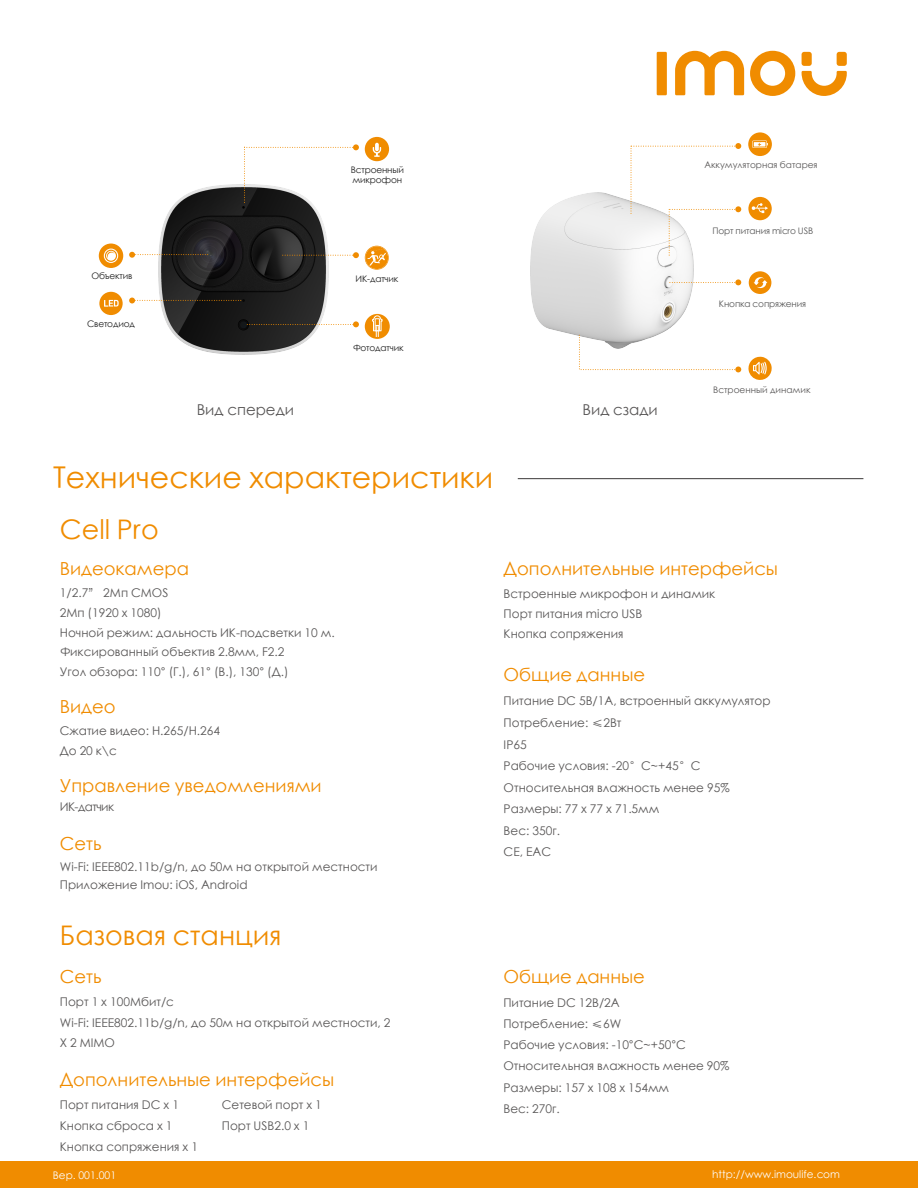
<style>
.page{position:relative;width:918px;height:1188px;background:#fff}
.page>*{position:absolute;margin:0;border:0;box-sizing:border-box;transform-origin:0 0}
.t1{font:30px "ST Xihei";color:#f08c00}
.t2{font:27px "ST Xihei";color:#f08c00}
.t3{font:18px "ST Xihei";color:#f08c00}
.t4{font:15px "ST Xihei";color:#595757}
.t5{font:12px/21.6px "ST Xihei";color:#595757}
.t6{font:12px "ST Xihei";letter-spacing:-.05em;color:#595757}
.t7{font:10.5px "ST Xihei";color:#fdfdfe}
.t8{font:9px/10.8px "ST Xihei";letter-spacing:-.02em;color:#212121}
.t9{font:9px "ST Xihei";color:#595757}
.t10{font:9px "ST Xihei";letter-spacing:-.02em;color:#585858}
.s1{font-family:"Arial"}
</style>
<div class="page">
<img style="left:531px;top:192px;width:162px;height:144px">
<img style="left:158px;top:184px;width:171px;height:171px">
<hr style="left:518px;top:478px;width:345px;height:1px;background:#595757">
<div style="left:0;top:1161px;width:918px;height:27px;background:#f08c00"></div>
<div style="left:99px;top:292px;width:24px;height:23px;background:#f08c00;border-radius:50%"></div>
<svg style="left:104px;top:300px;width:15px;height:7px"></svg>
<svg style="left:244px;top:144px;width:115px;height:60px"></svg>
<svg style="left:129px;top:252px;width:80px;height:6px"></svg>
<svg style="left:129px;top:298px;width:113px;height:5px"></svg>
<div style="left:365px;top:137px;width:24px;height:24px;background:#f08c00;border-radius:50%"></div>
<svg style="left:373px;top:143px;width:8px;height:14px"></svg>
<div style="left:99px;top:244px;width:24px;height:24px;background:#f08c00;border-radius:50%"></div>
<svg style="left:104px;top:249px;width:14px;height:14px"></svg>
<svg style="left:365px;top:246px;width:24px;height:24px"></svg>
<div style="left:749px;top:271px;width:22px;height:23px;background:#f08c00;border-radius:50%"></div>
<svg style="left:754px;top:277px;width:13px;height:12px"></svg>
<svg style="left:247px;top:321px;width:112px;height:6px"></svg>
<svg style="left:282px;top:252px;width:77px;height:6px"></svg>
<svg style="left:670px;top:279px;width:71px;height:6px"></svg>
<svg style="left:631px;top:143px;width:110px;height:114px"></svg>
<svg style="left:748px;top:356px;width:24px;height:24px"></svg>
<svg style="left:579px;top:335px;width:162px;height:37px"></svg>
<div style="left:365px;top:314px;width:25px;height:25px;background:#f08c00;border-radius:50%"></div>
<svg style="left:372px;top:315px;width:11px;height:22px"></svg>
<div style="left:748px;top:132px;width:24px;height:24px;background:#f08c00;border-radius:50%"></div>
<svg style="left:752px;top:141px;width:16px;height:7px"></svg>
<div style="left:748px;top:197px;width:24px;height:23px;background:#f08c00;border-radius:50%"></div>
<svg style="left:752px;top:203px;width:16px;height:10px"></svg>
<div style="left:657px;top:52px;width:10px;height:43px;background:#f08c00"></div>
<svg style="left:750px;top:51px;width:45px;height:45px"></svg>
<div style="left:802px;top:52px;width:10px;height:14px;background:#f08c00;border-radius:3px"></div>
<div style="left:837px;top:52px;width:10px;height:14px;background:#f08c00;border-radius:3px"></div>
<svg style="left:802px;top:71px;width:45px;height:25px"></svg>
<svg style="left:675px;top:51px;width:69px;height:44px"></svg>
<p class="t8" style="left:351px;top:164px;width:55px">Встроенный микрофон</p>
<p class="t8" style="left:91px;top:270px;width:42px">Объектив</p>
<p class="t8" style="left:356px;top:274px;width:44px">ИК-датчик</p>
<p class="t8" style="left:87px;top:318px;width:49px">Светодиод</p>
<p class="t8" style="left:353px;top:342px;width:52px">Фотодатчик</p>
<p class="t4" style="left:197px;top:399px;width:99px">Вид спереди</p>
<p class="t4" style="left:582px;top:399px;width:77px">Вид сзади</p>
<h1 class="t1" style="left:53px;top:456px;width:442px">Технические характеристики</h1>
<h2 class="t2" style="left:60px;top:510px;width:100px">Cell Pro</h2>
<p class="t9" style="left:704px;top:158px;width:115px">Аккумуляторная батарея</p>
<p class="t10" style="left:713px;top:224px;width:102px">Порт питания micro USB</p>
<p class="t10" style="left:719px;top:297px;width:89px">Кнопка сопряжения</p>
<p class="t9" style="left:713px;top:383px;width:99px">Встроенный динамик</p>
<h3 class="t3" style="left:60px;top:556px;width:131px">Видеокамера</h3>
<p class="t5" style="left:60px;top:583px;width:276px;line-height:19.6px">1/2.7” 2Мп CMOS<br>2Мп (1920 x 1080)<br>Ночной режим: дальность ИК-подсветки 10 м.<br>Фиксированный объектив 2.8мм, F2.2<br>Угол обзора: 110<span class="s1">°</span> (Г.), 61<span class="s1">°</span> (В.), 130<span class="s1">°</span> (Д.)</p>
<h3 class="t3" style="left:60px;top:694px;width:57px">Видео</h3>
<p class="t5" style="left:60px;top:721px;width:162px;line-height:19.8px">Сжатие видео: H.265/H.264<br>До 20 к\с</p>
<h3 class="t3" style="left:60px;top:772px;width:263px">Управление уведомлениями</h3>
<p class="t6" style="left:60px;top:798px;width:56px">ИК-датчик</p>
<h3 class="t3" style="left:60px;top:831px;width:43px">Сеть</h3>
<p class="t5" style="left:60px;top:857px;width:319px;line-height:18.3px">Wi-Fi: IEEE802.11b/g/n, до 50м на открытой местности<br>Приложение Imou: iOS, Android</p>
<h2 class="t2" style="left:60px;top:916px;width:223px">Базовая станция</h2>
<h3 class="t3" style="left:60px;top:964px;width:43px">Сеть</h3>
<p class="t5" style="left:60px;top:991px;width:332px;line-height:20.5px">Порт 1 x 100Мбит/с<br>Wi-Fi: IEEE802.11b/g/n, до 50м на открытой местности, 2<br>X 2 MIMO</p>
<h3 class="t3" style="left:60px;top:1066px;width:276px">Дополнительные интерфейсы</h3>
<p class="t5" style="left:60px;top:1094px;width:121px">Порт питания DC x 1</p>
<p class="t5" style="left:222px;top:1094px;width:102px">Сетевой порт x 1</p>
<p class="t5" style="left:60px;top:1115px;width:114px">Кнопка сброса x 1</p>
<p class="t5" style="left:222px;top:1115px;width:89px">Порт USB2.0 x 1</p>
<p class="t5" style="left:60px;top:1136px;width:140px">Кнопка сопряжения x 1</p>
<h3 class="t3" style="left:504px;top:556px;width:276px">Дополнительные интерфейсы</h3>
<p class="t5" style="left:504px;top:583px;width:213px;line-height:20.1px">Встроенные микрофон и динамик<br>Порт питания micro USB<br>Кнопка сопряжения</p>
<h3 class="t3" style="left:504px;top:662px;width:143px">Общие данные</h3>
<p class="t5" style="left:504px;top:690px;width:268px">Питание DC 5В/1A, встроенный аккумулятор<br>Потребление: ≤2Вт<br>IP65<br>Рабочие условия: -20°C~+45°C<br>Относительная влажность менее 95%<br>Размеры: 77 x 77 x 71.5мм<br>Вес: 350г.<br>CE, EAC</p>
<h3 class="t3" style="left:503px;top:964px;width:143px">Общие данные</h3>
<p class="t5" style="left:503px;top:991px;width:228px">Питание DC 12В/2A<br>Потребление: ≤6W<br>Рабочие условия: -10<span class="s1">°</span>C~+50<span class="s1">°</span>C<br>Относительная влажность менее 90%<br>Размеры: 157 x 108 x 154мм<br>Вес: 270г.</p>
<p class="t7" style="left:53px;top:1168px;width:65px">Вер. 001.001</p>
<p class="t7" style="left:712px;top:1167px;width:129px">http://www.imoulife.com</p>
</div>
